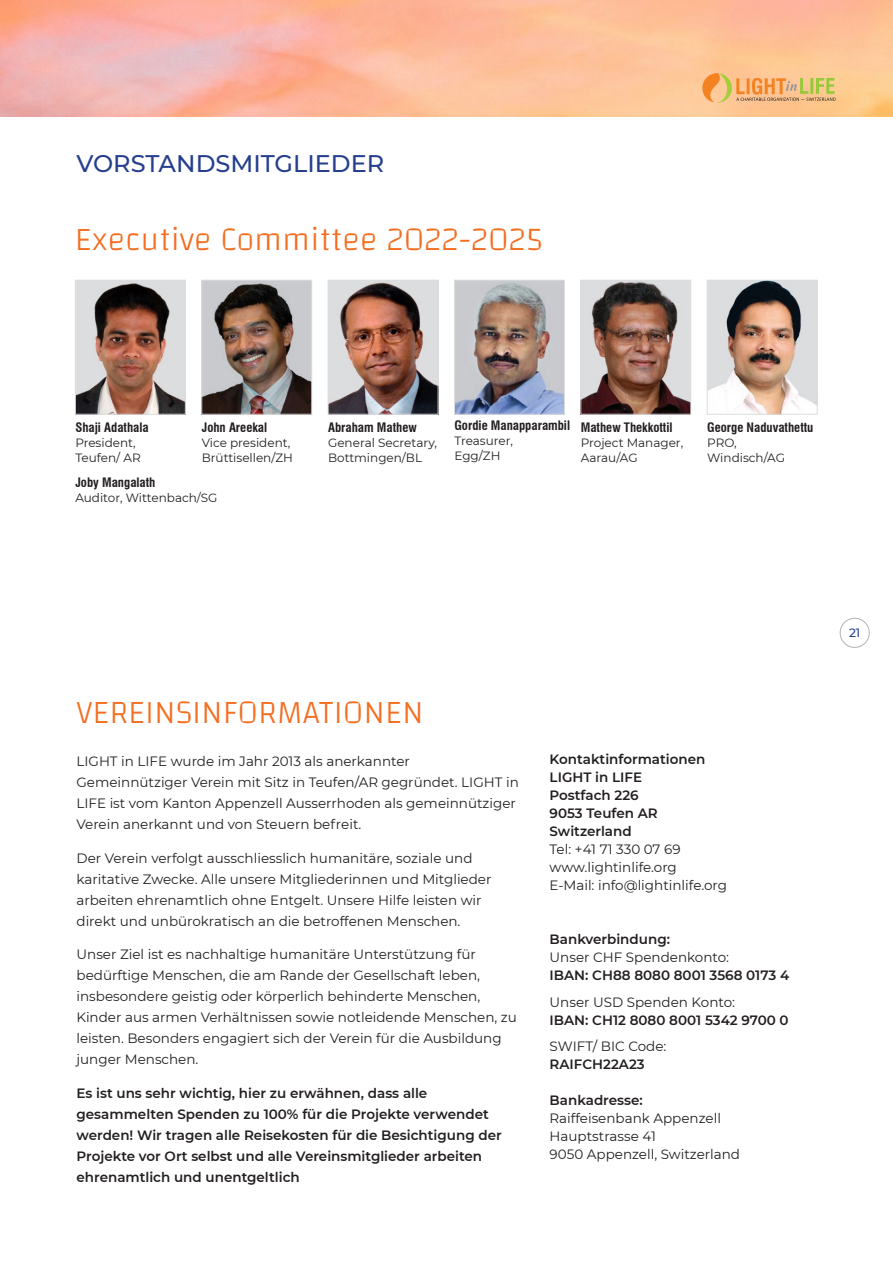
<style>
.page{position:relative;width:893px;height:1263px;background:#fff}
.page>*{position:absolute;margin:0;border:0;box-sizing:border-box;transform-origin:0 0}
.Paragraph_Style_2{font:200 33px "Changa";color:#f36e21}
.t1{font:500 24px "Montserrat";color:#253f8e}
.Paragraph_Style_1{font:13.5px/21px "Montserrat";color:#231f20}
.Paragraph_Style_1-2{font:600 13.5px/21px "Montserrat";color:#231f20}
.Paragraph_Style_1-3{font:700 condensed 12.75px "Swiss 721 BT";color:#231f20}
.Paragraph_Style_1-4{font:12px/15px "Montserrat";color:#231f20}
.t2{font:500 12px "Montserrat";color:#253f8e}
</style>
<div class="page">
<img style="left:582px;top:282px;width:107px;height:131px">
<div style="left:580px;top:280px;width:111px;height:135px;border:1px solid #dcdddf"></div>
<img style="left:709px;top:282px;width:107px;height:131px">
<div style="left:707px;top:280px;width:111px;height:135px;border:1px solid #dcdddf"></div>
<img style="left:330px;top:282px;width:106px;height:131px">
<div style="left:328px;top:280px;width:110px;height:135px;border:1px solid #dcdddf"></div>
<img style="left:456px;top:282px;width:107px;height:131px">
<div style="left:454px;top:280px;width:111px;height:135px;border:1px solid #dcdddf"></div>
<img style="left:77px;top:282px;width:107px;height:131px">
<div style="left:75px;top:280px;width:111px;height:135px;border:1px solid #dcdddf"></div>
<img style="left:203px;top:282px;width:107px;height:131px">
<div style="left:201px;top:280px;width:111px;height:135px;border:1px solid #dcdddf"></div>
<img style="left:0;top:0;width:893px;height:116px">
<svg style="left:702px;top:73px;width:134px;height:30px;background:#ebb775"></svg>
<div style="left:840px;top:618px;width:29px;height:30px;border:1px solid #b2b3b7;border-radius:50%"></div>
<p class="t1" style="left:77px;top:147px;width:309px">VORSTANDSMITGLIEDER</p>
<p class="Paragraph_Style_2" style="left:75px;top:220px;width:469px">Executive Committee 2022-2025</p>
<p class="Paragraph_Style_1-3" style="left:75px;top:420px;width:75px">Shaji Adathala</p>
<p class="Paragraph_Style_1-4" style="left:75px;top:435px;width:67px">President,<br>Teufen/ AR</p>
<p class="Paragraph_Style_1-3" style="left:202px;top:420px;width:67px">John Areekal</p>
<p class="Paragraph_Style_1-4" style="left:202px;top:435px;width:93px">Vice president,<br>Brüttisellen/ZH</p>
<p class="Paragraph_Style_1-3" style="left:75px;top:475px;width:82px">Joby Mangalath</p>
<p class="Paragraph_Style_1-4" style="left:75px;top:490px;width:143px">Auditor, Wittenbach/SG</p>
<p class="Paragraph_Style_1-3" style="left:328px;top:420px;width:90px">Abraham Mathew</p>
<p class="Paragraph_Style_1-4" style="left:328px;top:435px;width:110px">General Secretary,<br>Bottmingen/BL</p>
<p class="Paragraph_Style_1-3" style="left:454px;top:418px;width:117px">Gordie Manapparambil</p>
<p class="Paragraph_Style_1-4" style="left:454px;top:433px;width:60px">Treasurer,<br>Egg/ZH</p>
<p class="Paragraph_Style_1-3" style="left:581px;top:420px;width:93px">Mathew Thekkottil</p>
<p class="Paragraph_Style_1-4" style="left:581px;top:435px;width:104px">Project Manager,<br>Aarau/AG</p>
<p class="Paragraph_Style_1-3" style="left:707px;top:420px;width:108px">George Naduvathettu</p>
<p class="Paragraph_Style_1-4" style="left:707px;top:435px;width:79px">PRO,<br>Windisch/AG</p>
<p class="Paragraph_Style_2" style="left:77px;top:692px;width:349px">VEREINSINFORMATIONEN</p>
<p class="Paragraph_Style_1" style="left:77px;top:750px;width:444px">LIGHT in LIFE wurde im Jahr 2013 als anerkannter Gemeinnütziger Verein mit Sitz in Teufen/AR gegründet. LIGHT in LIFE ist vom Kanton Appenzell Ausserrhoden als gemeinnütziger Verein anerkannt und von Steuern befreit.</p>
<p class="Paragraph_Style_1" style="left:77px;top:847px;width:416px">Der Verein verfolgt ausschliesslich humanitäre, soziale und karitative Zwecke. Alle unsere Mitgliederinnen und Mitglieder arbeiten ehrenamtlich ohne Entgelt. Unsere Hilfe leisten wir direkt und unbürokratisch an die betroffenen Menschen.</p>
<p class="Paragraph_Style_1" style="left:77px;top:944px;width:442px">Unser Ziel ist es nachhaltige humanitäre Unterstützung für bedürftige Menschen, die am Rande der Gesellschaft leben, insbesondere geistig oder körperlich behinderte Menschen, Kinder aus armen Verhältnissen sowie notleidende Menschen, zu leisten. Besonders engagiert sich der Verein für die Ausbildung junger Menschen.</p>
<p class="Paragraph_Style_1-2" style="left:77px;top:1082px;width:427px">Es ist uns sehr wichtig, hier zu erwähnen, dass alle gesammelten Spenden zu 100% für die Projekte verwendet werden! Wir tragen alle Reisekosten für die Besichtigung der Projekte vor Ort selbst und alle Vereinsmitglieder arbeiten ehrenamtlich und unentgeltlich</p>
<p class="Paragraph_Style_1-2" style="left:550px;top:748px;width:157px">Kontaktinformationen</p>
<p class="Paragraph_Style_1-2" style="left:550px;top:766px;width:94px">LIGHT in LIFE</p>
<p class="Paragraph_Style_1-2" style="left:550px;top:784px;width:91px">Postfach 226</p>
<p class="Paragraph_Style_1-2" style="left:550px;top:802px;width:110px">9053 Teufen AR</p>
<p class="Paragraph_Style_1-2" style="left:550px;top:820px;width:84px">Switzerland</p>
<p class="Paragraph_Style_1" style="left:550px;top:838px;width:132px">Tel: +41 71 330 07 69</p>
<p class="Paragraph_Style_1" style="left:550px;top:856px;width:129px">www.lightinlife.org</p>
<p class="Paragraph_Style_1" style="left:550px;top:874px;width:179px">E-Mail: info@lightinlife.org</p>
<p class="Paragraph_Style_1-2" style="left:550px;top:928px;width:122px">Bankverbindung:</p>
<p class="Paragraph_Style_1" style="left:550px;top:946px;width:181px">Unser CHF Spendenkonto:</p>
<p class="Paragraph_Style_1-2" style="left:550px;top:964px;width:241px">IBAN: CH88 8080 8001 3568 0173 4</p>
<p class="Paragraph_Style_1" style="left:550px;top:991px;width:187px">Unser USD Spenden Konto:</p>
<p class="Paragraph_Style_1-2" style="left:550px;top:1009px;width:241px">IBAN: CH12 8080 8001 5342 9700 0</p>
<p class="Paragraph_Style_1" style="left:550px;top:1035px;width:118px">SWIFT/ BIC Code:</p>
<p class="Paragraph_Style_1-2" style="left:550px;top:1053px;width:97px">RAIFCH22A23</p>
<p class="Paragraph_Style_1-2" style="left:550px;top:1089px;width:95px">Bankadresse:</p>
<p class="Paragraph_Style_1" style="left:550px;top:1107px;width:173px">Raiffeisenbank Appenzell</p>
<p class="Paragraph_Style_1" style="left:550px;top:1125px;width:108px">Hauptstrasse 41</p>
<p class="Paragraph_Style_1" style="left:550px;top:1143px;width:192px">9050 Appenzell, Switzerland</p>
<p class="t2" style="left:849px;top:625px;width:13px">21</p>
</div>
